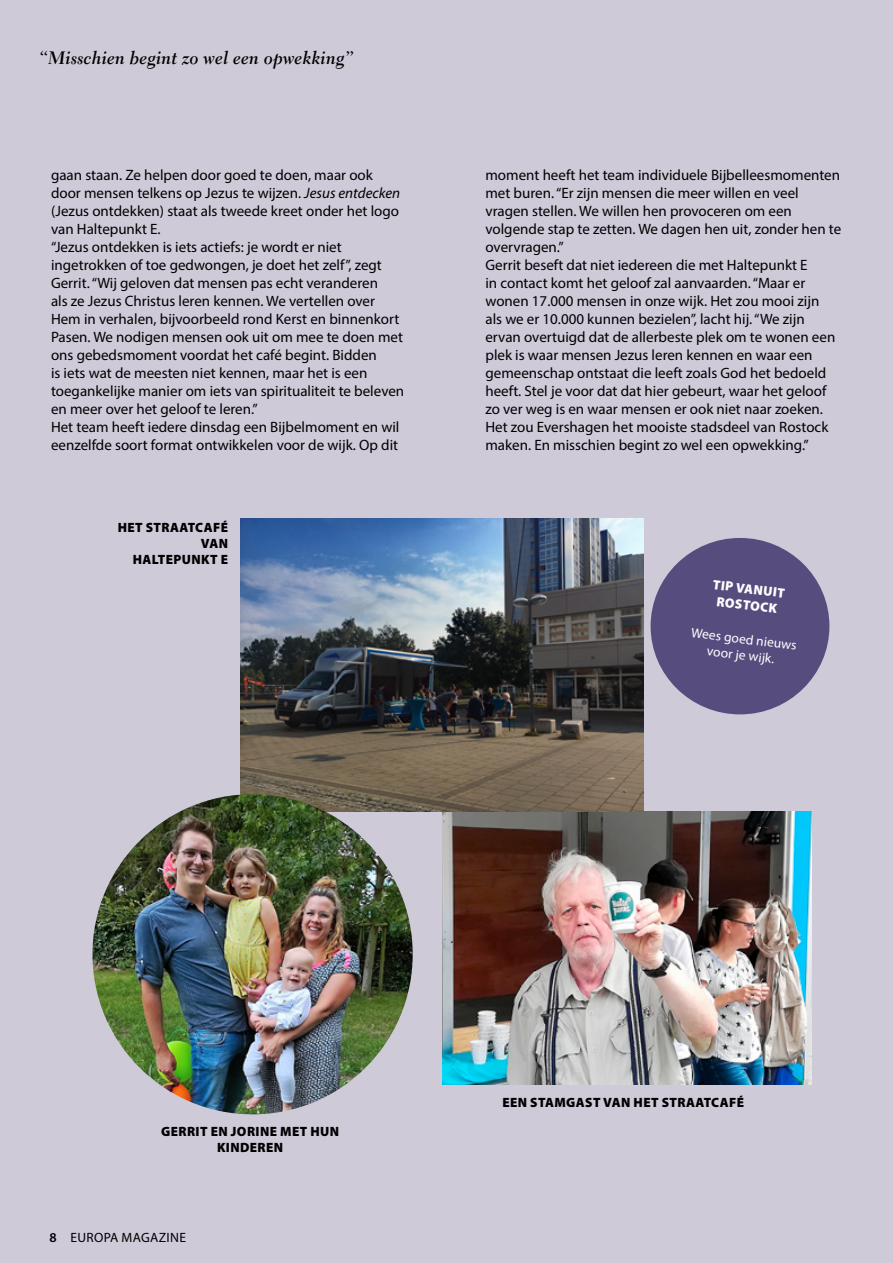
<style>
.page{position:relative;width:893px;height:1263px;background:#cfcad8}
.page>*{position:absolute;margin:0;border:0;box-sizing:border-box;transform-origin:0 0}
.Streamer_bovenaan_li{font:18px "Electra LT Std Bold Cursive";letter-spacing:.01em;color:#000}
.Broodtekst{font:15px/18px "Myriad Pro";color:#000}
.Bijschrift_foto_s{font:900 13.5px/16.2px "Myriad Pro";letter-spacing:.03em;color:#000;text-align:center}
.Tekst_paarse_cirkel{font:13.5px/16.2px "Myriad Pro";color:#fff;text-align:center}
.Kop_paarse_cirkel{font:900 13.5px "Myriad Pro";color:#fff}
.t1{font:13.5px "Myriad Pro";letter-spacing:.025em;color:#000}
.s1{font-style:italic}
.s2{font-weight:600}
</style>
<div class="page">
<img style="left:442px;top:811px;width:369px;height:274px">
<img style="left:240px;top:519px;width:403px;height:292px">
<img style="left:92px;top:794px;width:321px;height:320px;border-radius:160px">
<div style="left:651px;top:538px;width:178px;height:176px;background:#564c7e;border-radius:50%"></div>
<p class="Streamer_bovenaan_li" style="left:39px;top:47px;width:316px">“Misschien begint zo wel een opwekking”</p>
<p class="Broodtekst" style="left:51px;top:166px;width:351px">gaan staan. Ze helpen door goed te doen, maar ook door mensen telkens op Jezus te wijzen. <span class="s1">Jesus entdecken </span>(Jezus ontdekken) staat als tweede kreet onder het logo van Haltepunkt E.</p>
<p class="Broodtekst" style="left:51px;top:238px;width:355px">“Jezus ontdekken is iets actiefs: je wordt er niet ingetrokken of toe gedwongen, je doet het zelf”, zegt Gerrit. “Wij geloven dat mensen pas echt veranderen<br>als ze Jezus Christus leren kennen. We vertellen over Hem in verhalen, bijvoorbeeld rond Kerst en binnenkort Pasen. We nodigen mensen ook uit om mee te doen met ons gebedsmoment voordat het café begint. Bidden<br>is iets wat de meesten niet kennen, maar het is een toegankelijke manier om iets van spiritualiteit te beleven en meer over het geloof te leren.”</p>
<p class="Broodtekst" style="left:51px;top:418px;width:350px">Het team heeft iedere dinsdag een Bijbelmoment en wil eenzelfde soort format ontwikkelen voor de wijk. Op dit</p>
<p class="Bijschrift_foto_s" style="left:118px;top:519px;width:112px;text-align:right">HET STRAATCAFÉ<br>VAN<br>HALTEPUNKT E</p>
<p class="Broodtekst" style="left:485px;top:166px;width:357px">moment heeft het team individuele Bijbelleesmomenten met buren. “Er zijn mensen die meer willen en veel vragen stellen. We willen hen provoceren om een volgende stap te zetten. We dagen hen uit, zonder hen te overvragen.”</p>
<p class="Broodtekst" style="left:485px;top:256px;width:351px">Gerrit beseft dat niet iedereen die met Haltepunkt E<br>in contact komt het geloof zal aanvaarden. “Maar er wonen 17.000 mensen in onze wijk. Het zou mooi zijn als we er 10.000 kunnen bezielen”, lacht hij. “We zijn ervan overtuigd dat de allerbeste plek om te wonen een plek is waar mensen Jezus leren kennen en waar een gemeenschap ontstaat die leeft zoals God het bedoeld heeft. Stel je voor dat dat hier gebeurt, waar het geloof zo ver weg is en waar mensen er ook niet naar zoeken.<br>Het zou Evershagen het mooiste stadsdeel van Rostock maken. En misschien begint zo wel een opwekking.”</p>
<p class="Kop_paarse_cirkel" style="left:714px;top:577px;width:74px;rotate:7deg">TIP VANUIT</p>
<p class="Kop_paarse_cirkel" style="left:718px;top:594px;width:62px;rotate:7deg">ROSTOCK</p>
<p class="Tekst_paarse_cirkel" style="left:692px;top:624px;width:107px;rotate:7deg">Wees goed nieuws voor je wijk.</p>
<p class="Bijschrift_foto_s" style="left:161px;top:1124px;width:179px">GERRIT EN JORINE MET HUN<br>KINDEREN</p>
<p class="t1" style="left:49px;top:1229px;width:138px"><span class="s2">8</span> EUROPA MAGAZINE</p>
<p class="Bijschrift_foto_s" style="left:502px;top:1094px;width:243px">EEN STAMGAST VAN HET STRAATCAFÉ</p>
</div>
